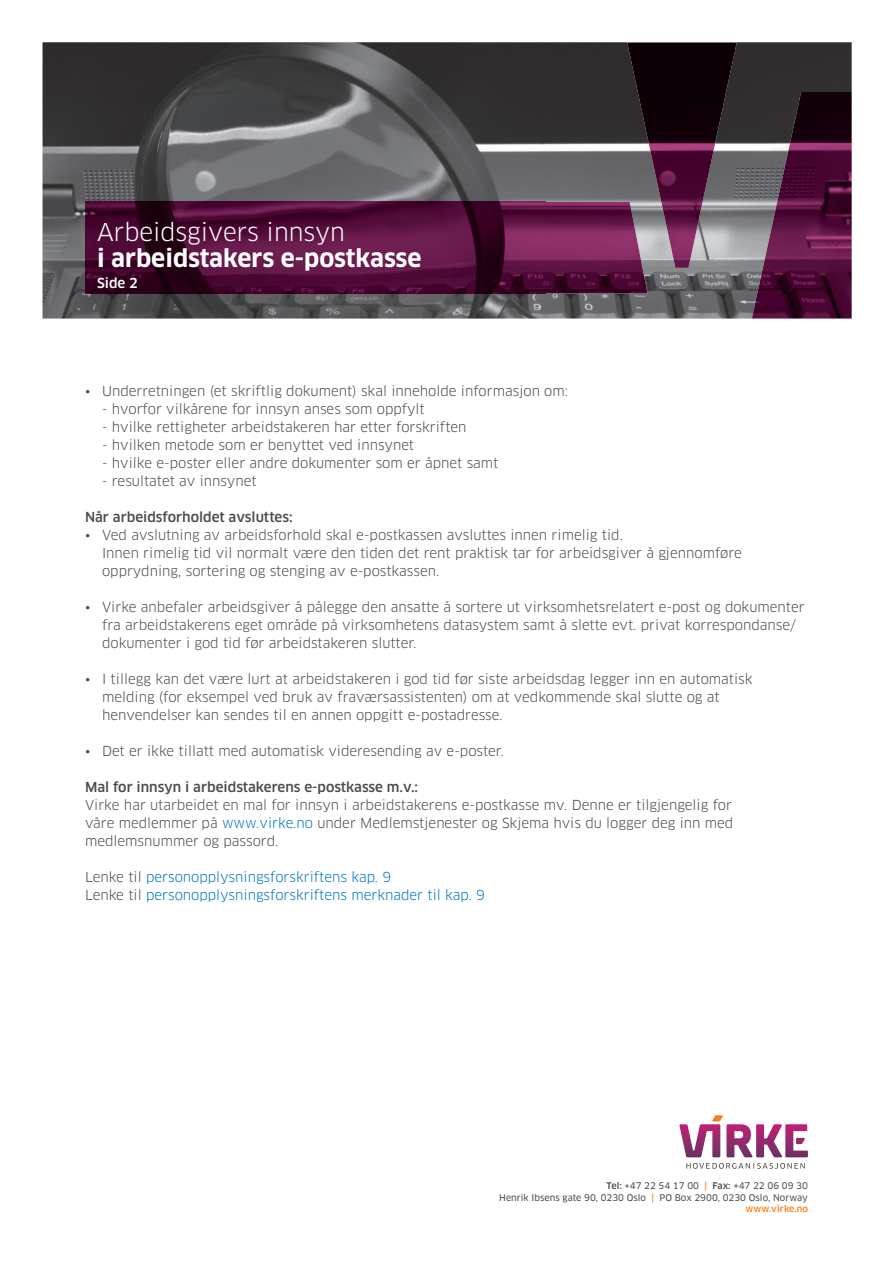
<style>
.page{position:relative;width:893px;height:1263px;background:#fff}
.page>*{position:absolute;margin:0;border:0;box-sizing:border-box;transform-origin:0 0}
.t1{font:700 24px "Clan";color:#fff}
.t2{font:24px "Clan";color:#fff}
.t3{font:13.5px/18px "Clan";color:#4b4c4d}
.t4{font:13.5px/18px "Clan";color:#0077c0}
.t5{font:500 13.5px "Clan";color:#4b4c4d}
.t6{font:500 13.5px "Clan";color:#fff}
.t7{font:9px/11.7px "Clan News";color:#4b4c4d;text-align:right}
.t8{font:500 9px "Clan";color:#f58220}
.s1{color:#0077c0}
.s2{color:#4b4c4d}
.s3{font-family:"Clan";font-weight:500}
.s4{font-family:"Clan";font-weight:500;color:#f58220}
</style>
<div class="page">
<img style="left:43px;top:42px;width:809px;height:277px">
<img style="left:85px;top:202px;width:562px;height:91px">
<img style="left:627px;top:43px;width:110px;height:225px">
<img style="left:752px;top:92px;width:100px;height:227px">
<svg style="left:686px;top:1163px;width:119px;height:6px"></svg>
<svg style="left:679px;top:1115px;width:129px;height:42px"></svg>
<h1 class="t2" style="left:97px;top:217px;width:249px">Arbeidsgivers innsyn</h1>
<h1 class="t1" style="left:97px;top:244px;width:326px">i arbeidstakers e-postkasse</h1>
<p class="t6" style="left:97px;top:275px;width:42px">Side 2</p>
<p class="t3" style="left:85px;top:382px;width:485px">• Underretningen (et skriftlig dokument) skal inneholde informasjon om:</p>
<p class="t3" style="left:102px;top:400px;width:324px">- hvorfor vilkårene for innsyn anses som oppfylt</p>
<p class="t3" style="left:102px;top:418px;width:366px">- hvilke rettigheter arbeidstakeren har etter forskriften</p>
<p class="t3" style="left:102px;top:436px;width:314px">- hvilken metode som er benyttet ved innsynet</p>
<p class="t3" style="left:102px;top:454px;width:398px">- hvilke e-poster eller andre dokumenter som er åpnet samt</p>
<p class="t3" style="left:102px;top:472px;width:156px">- resultatet av innsynet</p>
<p class="t5" style="left:85px;top:509px;width:209px">Når arbeidsforholdet avsluttes:</p>
<p class="t3" style="left:102px;top:526px;width:641px;text-indent:-17px">• Ved avslutning av arbeidsforhold skal e-postkassen avsluttes innen rimelig tid.<br>Innen rimelig tid vil normalt være den tiden det rent praktisk tar for arbeidsgiver å gjennomføre opprydning, sortering og stenging av e-postkassen.</p>
<p class="t3" style="left:102px;top:598px;width:704px;text-indent:-17px">• Virke anbefaler arbeidsgiver å pålegge den ansatte å sortere ut virksomhetsrelatert e-post og dokumenter fra arbeidstakerens eget område på virksomhetens datasystem samt å slette evt. privat korrespondanse/ dokumenter i god tid før arbeidstakeren slutter.</p>
<p class="t3" style="left:102px;top:670px;width:652px;text-indent:-17px">• I tillegg kan det være lurt at arbeidstakeren i god tid før siste arbeidsdag legger inn en automatisk melding (for eksempel ved bruk av fraværsassistenten) om at vedkommende skal slutte og at henvendelser kan sendes til en annen oppgitt e-postadresse.</p>
<p class="t3" style="left:85px;top:742px;width:420px">• Det er ikke tillatt med automatisk videresending av e-poster.</p>
<p class="t5" style="left:85px;top:779px;width:335px">Mal for innsyn i arbeidstakerens e-postkasse m.v.:</p>
<p class="t3" style="left:85px;top:796px;width:650px;text-align:justify">Virke har utarbeidet en mal for innsyn i arbeidstakerens e-postkasse mv. Denne er tilgjengelig for våre medlemmer på <span class="s1">www.virke.no</span> under Medlemstjenester og Skjema hvis du logger deg inn med medlemsnummer og passord.</p>
<p class="t4" style="left:85px;top:868px;width:402px"><span class="s2">Lenke til</span> personopplysningsforskriftens kap. 9<br><span class="s2">Lenke til</span> personopplysningsforskriftens merknader til kap. 9</p>
<p class="t7" style="left:499px;top:1180px;width:310px"><span class="s3">Tel:</span> +47 22 54 17 00 <span class="s4">|</span> <span class="s3">Fax:</span> +47 22 06 09 30<br>Henrik Ibsens gate 90, 0230 Oslo <span class="s4">|</span> PO Box 2900, 0230 Oslo, Norway</p>
<p class="t8" style="left:745px;top:1203px;width:64px">www.virke.no</p>
</div>
